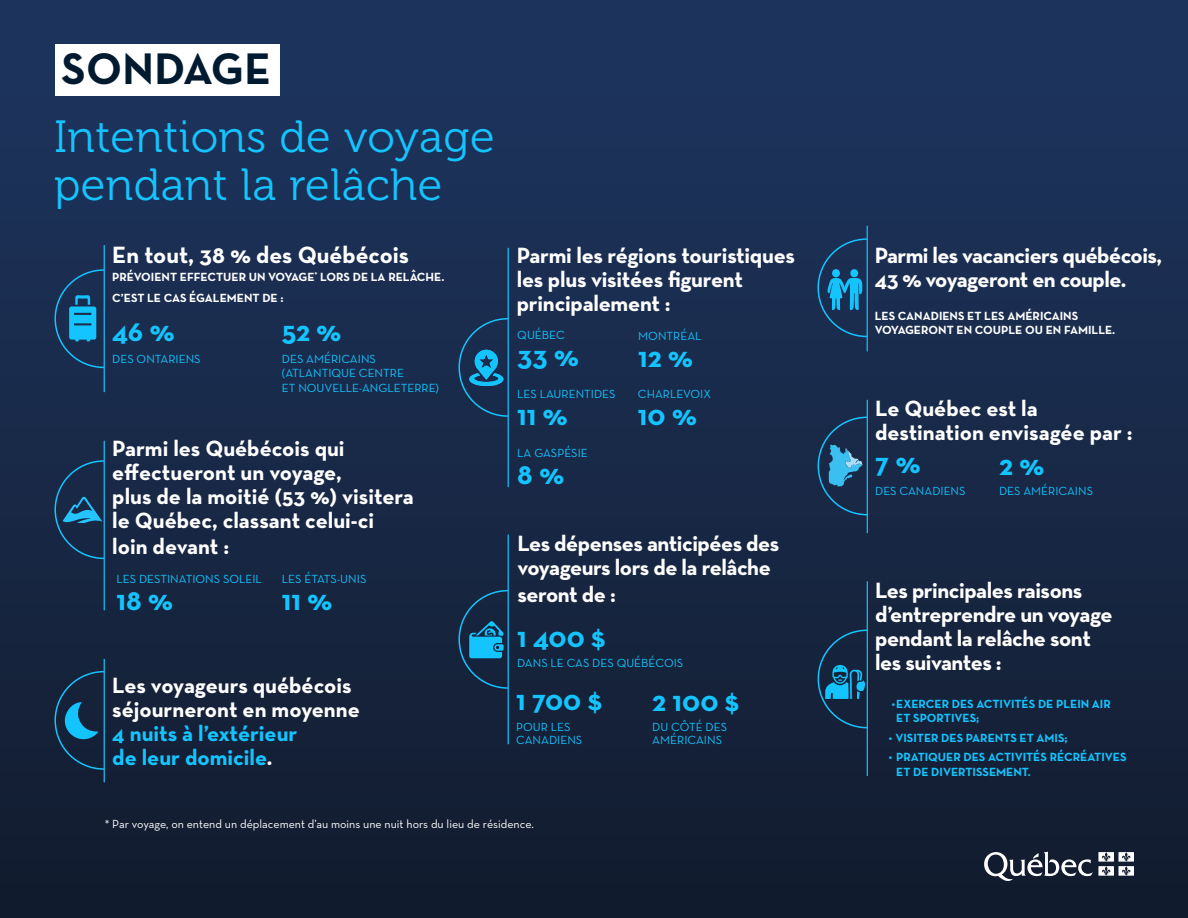
<style>
.page{position:relative;width:1188px;height:918px;background:#fff}
.page>*{position:absolute;margin:0;border:0;box-sizing:border-box;transform-origin:0 0}
.t1{font:45px/48px "Museo 300";letter-spacing:.01em;color:#14c4ff}
.t2{font:700 45px "Neutra Text";letter-spacing:.01em;color:#001a30}
.t3{font:700 28.95px "Neutra Text";color:#14c4ff}
.t4{font:700 24px "Neutra Text";color:#fff}
.t5{font:700 22.5px/24px "Neutra Text";letter-spacing:-.015em;color:#fff}
.t6{font:700 22.5px/24px "Neutra Text";color:#14c4ff}
.t7{font:700 12.15px/21.3px "Neutra Text";color:#fff}
.t8{font:700 12.15px/14.5px "Neutra Text";color:#14c4ff}
.t9{font:12px/13.5px "Neutra Text";color:#14c4ff}
.t10{font:12px "Neutra Text";color:#fff}
.s1{color:#fff}
</style>
<div class="page">
<div style="left:0;top:0;width:1188px;height:918px;background:linear-gradient(to bottom,#1e3560,#121c2e)"></div>
<div style="left:55px;top:44px;width:225px;height:52px;background:#fff"></div>
<hr style="left:104px;top:245px;width:1px;height:147px;background:#14c4ff">
<hr style="left:508px;top:248px;width:1px;height:239px;background:#14c4ff">
<hr style="left:867px;top:226px;width:1px;height:125px;background:#14c4ff">
<hr style="left:867px;top:400px;width:1px;height:133px;background:#14c4ff">
<hr style="left:867px;top:581px;width:1px;height:195px;background:#14c4ff">
<hr style="left:508px;top:535px;width:1px;height:209px;background:#14c4ff">
<hr style="left:104px;top:441px;width:1px;height:169px;background:#14c4ff">
<hr style="left:104px;top:659px;width:1px;height:123px;background:#14c4ff">
<div style="left:929px;top:779px;width:244px;height:132px;background:#121d31"></div>
<svg style="left:458px;top:317px;width:51px;height:101px;background:#18486e"></svg>
<svg style="left:458px;top:589px;width:51px;height:101px;background:#154869"></svg>
<svg style="left:54px;top:269px;width:51px;height:100px;background:#18527a"></svg>
<svg style="left:817px;top:416px;width:51px;height:100px"></svg>
<svg style="left:54px;top:670px;width:51px;height:101px;background:#143d5b"></svg>
<svg style="left:817px;top:629px;width:51px;height:100px;background:#154261"></svg>
<svg style="left:54px;top:460px;width:51px;height:100px;background:#183e5f"></svg>
<svg style="left:817px;top:238px;width:51px;height:100px;background:#184e77"></svg>
<img style="left:809px;top:421px;width:76px;height:90px">
<h1 class="t2" style="left:62px;top:41px;width:211px">SONDAGE</h1>
<h1 class="t1" style="left:54px;top:114px;width:442px">Intentions de voyage pendant la relâche</h1>
<p class="t4" style="left:112px;top:240px;width:298px">En tout, 38 % des Québécois</p>
<p class="t7" style="left:112px;top:266px;width:334px">PRÉVOIENT EFFECTUER UN VOYAGE<sup>*</sup> LORS DE LA RELÂCHE.<br>C’EST LE CAS ÉGALEMENT DE :</p>
<p class="t3" style="left:112px;top:314px;width:64px">46 %</p>
<p class="t9" style="left:112px;top:352px;width:90px">DES ONTARIENS</p>
<p class="t3" style="left:282px;top:313px;width:61px">52 %</p>
<p class="t9" style="left:282px;top:352px;width:124px">DES AMÉRICAINS (ATLANTIQUE CENTRE</p>
<p class="t9" style="left:282px;top:381px;width:159px">ET NOUVELLE-ANGLETERRE)</p>
<p class="t5" style="left:112px;top:436px;width:303px;line-height:24.5px">Parmi les Québécois qui effectueront un voyage,<br>plus de la moitié (53 %) visitera le Québec, classant celui-ci loin devant :</p>
<p class="t9" style="left:117px;top:572px;width:147px">LES DESTINATIONS SOLEIL</p>
<p class="t3" style="left:117px;top:582px;width:58px">18 %</p>
<p class="t9" style="left:282px;top:572px;width:86px">LES ÉTATS-UNIS</p>
<p class="t3" style="left:282px;top:582px;width:52px">11 %</p>
<p class="t5" style="left:112px;top:673px;width:249px">Les voyageurs québécois séjourneront en moyenne</p>
<p class="t6" style="left:112px;top:721px;width:187px">4 nuits à l’extérieur de leur domicile<span class="s1">.</span></p>
<p class="t5" style="left:517px;top:242px;width:280px">Parmi les régions touristiques les plus visitées figurent principalement :</p>
<p class="t9" style="left:517px;top:328px;width:49px">QUÉBEC</p>
<p class="t3" style="left:517px;top:338px;width:63px">33 %</p>
<p class="t9" style="left:638px;top:329px;width:65px">MONTRÉAL</p>
<p class="t3" style="left:638px;top:339px;width:56px">12 %</p>
<p class="t9" style="left:517px;top:387px;width:100px">LES LAURENTIDES</p>
<p class="t3" style="left:517px;top:397px;width:52px">11 %</p>
<p class="t9" style="left:517px;top:446px;width:72px">LA GASPÉSIE</p>
<p class="t3" style="left:517px;top:456px;width:48px">8 %</p>
<p class="t9" style="left:638px;top:387px;width:75px">CHARLEVOIX</p>
<p class="t3" style="left:638px;top:397px;width:60px">10 %</p>
<p class="t5" style="left:517px;top:531px;width:263px">Les dépenses anticipées des voyageurs lors de la relâche</p>
<p class="t5" style="left:517px;top:582px;width:100px">seront de :</p>
<p class="t3" style="left:517px;top:619px;width:90px">1 400 $</p>
<p class="t9" style="left:517px;top:656px;width:168px">DANS LE CAS DES QUÉBÉCOIS</p>
<p class="t3" style="left:516px;top:683px;width:88px">1 700 $</p>
<p class="t9" style="left:516px;top:720px;width:68px">POUR LES<br>CANADIENS</p>
<p class="t3" style="left:652px;top:684px;width:89px">2 100 $</p>
<p class="t9" style="left:652px;top:720px;width:76px">DU CÔTÉ DES<br>AMÉRICAINS</p>
<p class="t10" style="left:105px;top:817px;width:431px">* Par voyage, on entend un déplacement d’au moins une nuit hors du lieu de résidence.</p>
<p class="t5" style="left:875px;top:243px;width:289px">Parmi les vacanciers québécois,<br>43 % voyageront en couple.</p>
<p class="t7" style="left:875px;top:308px;width:242px;line-height:14.5px">LES CANADIENS ET LES AMÉRICAINS<br>VOYAGERONT EN COUPLE OU EN FAMILLE.</p>
<p class="t5" style="left:875px;top:396px;width:259px">Le Québec est la destination envisagée par :</p>
<p class="t3" style="left:875px;top:445px;width:47px">7 %</p>
<p class="t9" style="left:875px;top:484px;width:92px">DES CANADIENS</p>
<p class="t3" style="left:999px;top:447px;width:47px">2 %</p>
<p class="t9" style="left:999px;top:484px;width:96px">DES AMÉRICAINS</p>
<p class="t5" style="left:875px;top:578px;width:239px">Les principales raisons d’entreprendre un voyage pendant la relâche sont les suivantes :</p>
<p class="t8" style="left:896px;top:696px;width:216px;text-indent:-4px">•EXERCER DES ACTIVITÉS DE PLEIN AIR<br>ET SPORTIVES;</p>
<p class="t8" style="left:889px;top:730px;width:181px">• VISITER DES PARENTS ET AMIS;</p>
<p class="t8" style="left:896px;top:750px;width:232px;text-indent:-8px">• PRATIQUER DES ACTIVITÉS RÉCRÉATIVES<br>ET DE DIVERTISSEMENT.</p>
</div>
